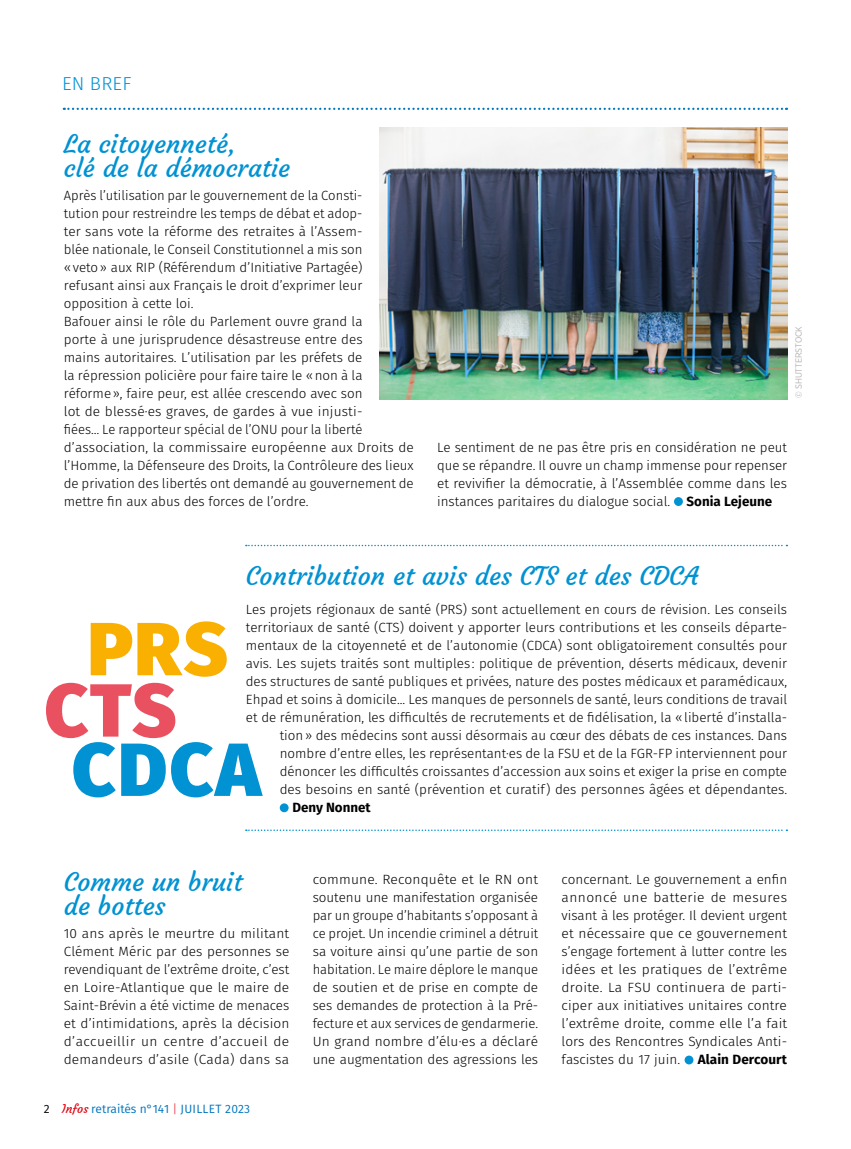
<style>
.page{position:relative;width:851px;height:1149px;background:#fff}
.page>*{position:absolute;margin:0;border:0;box-sizing:border-box;transform-origin:0 0}
.t1{font:25.5px/24px "Courgette";color:#0092d3}
.t2{font:300 18.75px "Fira Sans";letter-spacing:.01em;color:#0092d3}
._4_TEXTE_COURANT_avec_retrait{font:300 13.35px/18px "Fira Sans";color:#000;text-align:justify}
._4_TEXTE_COURANT_avec_retrait-2{font:700 13.35px "Fira Sans";color:#000}
.t3{font:12px "Fira Sans";letter-spacing:-.005em;color:#0075bf}
.CREDIT_PHOTO{font:9px "Gotham Narrow";letter-spacing:-.01em;color:#b3b2b2}
.s1{font-weight:700}
.s2{color:#000}
.s3{font-family:"Courgette";color:#e30613}
.s4{color:#ea5160}
</style>
<div class="page">
<svg style="left:64px;top:108px;width:722px;height:2px"></svg>
<div style="left:684px;top:1055px;width:9px;height:9px;background:#0092d3;border-radius:50%"></div>
<div style="left:674px;top:497px;width:8px;height:9px;background:#0092d3;border-radius:50%"></div>
<svg style="left:246px;top:544px;width:541px;height:2px"></svg>
<svg style="left:246px;top:829px;width:541px;height:1px"></svg>
<div style="left:280px;top:803px;width:8px;height:9px;background:#0092d3;border-radius:50%"></div>
<img style="left:379px;top:128px;width:408px;height:271px">
<svg style="left:91px;top:621px;width:136px;height:55px"></svg>
<svg style="left:46px;top:682px;width:217px;height:115px"></svg>
<p class="t2" style="left:62px;top:70px;width:71px">EN BREF</p>
<p class="t1" style="left:64px;top:131px;width:228px">La citoyenneté,<br>clé de la démocratie</p>
<p class="_4_TEXTE_COURANT_avec_retrait" style="left:64px;top:187px;width:300px">Après l’utilisation par le gouvernement de la Consti&shy;tution pour restreindre les temps de débat et adop&shy;ter sans vote la réforme des retraites à l’Assem&shy;blée nationale, le Conseil Constitutionnel a mis son «veto» aux RIP (Référendum d’Initiative Partagée) refusant ainsi aux Français le droit d’exprimer leur opposition à cette loi.</p>
<p class="_4_TEXTE_COURANT_avec_retrait" style="left:64px;top:313px;width:351px;text-align:left">Bafouer ainsi le rôle du Parlement ouvre grand la<br>porte à une jurisprudence désastreuse entre des<br>mains autoritaires. L’utilisation par les préfets de<br>la répression policière pour faire taire le «non à la réforme», faire peur, est allée crescendo avec son<br>lot de blessé·es graves, de gardes à vue injusti-<br>fiées… Le rapporteur spécial de l’ONU pour la liberté d’association, la commissaire européenne aux Droits de l’Homme, la Défenseure des Droits, la Contrôleure des lieux de privation des libertés ont demandé au gouvernement de mettre fin aux abus des forces de l’ordre.</p>
<p class="CREDIT_PHOTO" style="left:793px;top:398px;width:73px;rotate:-90deg">© SHUTTERSTOCK</p>
<p class="_4_TEXTE_COURANT_avec_retrait" style="left:437px;top:439px;width:351px">Le sentiment de ne pas être pris en considération ne peut que se répandre. Il ouvre un champ immense pour repenser et revivifier la démocratie, à l’Assemblée comme dans les instances paritaires du dialogue social. <span class="s1">Sonia Lejeune</span></p>
<p class="t1" style="left:246px;top:564px;width:454px">Contribution et avis des CTS et des CDCA</p>
<p class="_4_TEXTE_COURANT_avec_retrait" style="left:246px;top:601px;width:542px">Les projets régionaux de santé (PRS) sont actuellement en cours de révision. Les conseils</p>
<p class="_4_TEXTE_COURANT_avec_retrait" style="left:246px;top:619px;width:542px">territoriaux de santé (CTS) doivent y apporter leurs contributions et les conseils départe-</p>
<p class="_4_TEXTE_COURANT_avec_retrait" style="left:246px;top:637px;width:542px">mentaux de la citoyenneté et de l’autonomie (CDCA) sont obligatoirement consultés pour</p>
<p class="_4_TEXTE_COURANT_avec_retrait" style="left:246px;top:655px;width:542px">avis. Les sujets traités sont multiples : politique de prévention, déserts médicaux, devenir</p>
<p class="_4_TEXTE_COURANT_avec_retrait" style="left:246px;top:673px;width:542px">des structures de santé publiques et privées, nature des postes médicaux et paramédicaux,</p>
<p class="_4_TEXTE_COURANT_avec_retrait" style="left:246px;top:691px;width:542px">Ehpad et soins à domicile... Les manques de personnels de santé, leurs conditions de travail</p>
<p class="_4_TEXTE_COURANT_avec_retrait" style="left:246px;top:709px;width:542px">et de rémunération, les difficultés de recrutements et de fidélisation, la «liberté d’installa-</p>
<p class="_4_TEXTE_COURANT_avec_retrait" style="left:280px;top:727px;width:509px">tion» des médecins sont aussi désormais au cœur des débats de ces instances. Dans</p>
<p class="_4_TEXTE_COURANT_avec_retrait" style="left:280px;top:745px;width:509px">nombre d’entre elles, les représentant·es de la FSU et de la FGR-FP interviennent pour</p>
<p class="_4_TEXTE_COURANT_avec_retrait" style="left:280px;top:763px;width:509px">dénoncer les difficultés croissantes d’accession aux soins et exiger la prise en compte</p>
<p class="_4_TEXTE_COURANT_avec_retrait" style="left:280px;top:781px;width:509px">des besoins en santé (prévention et curatif) des personnes âgées et dépendantes.</p>
<p class="_4_TEXTE_COURANT_avec_retrait-2" style="left:292px;top:798px;width:80px">Deny Nonnet</p>
<p class="t1" style="left:64px;top:869px;width:180px">Comme un bruit de bottes</p>
<p class="_4_TEXTE_COURANT_avec_retrait" style="left:64px;top:925px;width:227px">10 ans après le meurtre du militant Clément Méric par des personnes se revendiquant de l’extrême droite, c’est en Loire-Atlantique que le maire de Saint-Brévin a été victime de menaces et d’intimidations, après la décision d’accueillir un centre d’accueil de demandeurs d’asile (Cada) dans sa</p>
<p class="t3" style="left:44px;top:1099px;width:208px"><span class="s2">2</span> <span class="s3">Infos</span> retraités n°141 <span class="s4">|</span> JUILLET 2023</p>
<p class="_4_TEXTE_COURANT_avec_retrait" style="left:313px;top:871px;width:227px">commune. Reconquête et le RN ont soutenu une manifestation organisée par un groupe d’habitants s’opposant à ce projet. Un incendie criminel a détruit sa voiture ainsi qu’une partie de son habitation. Le maire déplore le manque de soutien et de prise en compte de ses demandes de protection à la Pré&shy;fecture et aux services de gendarmerie.<br>Un grand nombre d’élu·es a déclaré une augmentation des agressions les</p>
<p class="_4_TEXTE_COURANT_avec_retrait" style="left:561px;top:871px;width:227px">concernant. Le gouvernement a enfin annoncé une batterie de mesures visant à les protéger. Il devient urgent et nécessaire que ce gouvernement s’engage fortement à lutter contre les idées et les pratiques de l’extrême droite. La FSU continuera de parti&shy;ciper aux initiatives unitaires contre l’extrême droite, comme elle l’a fait lors des Rencontres Syndicales Anti&shy;fascistes du 17 juin.</p>
<p class="_4_TEXTE_COURANT_avec_retrait-2" style="left:697px;top:1050px;width:91px">Alain Dercourt</p>
</div>
